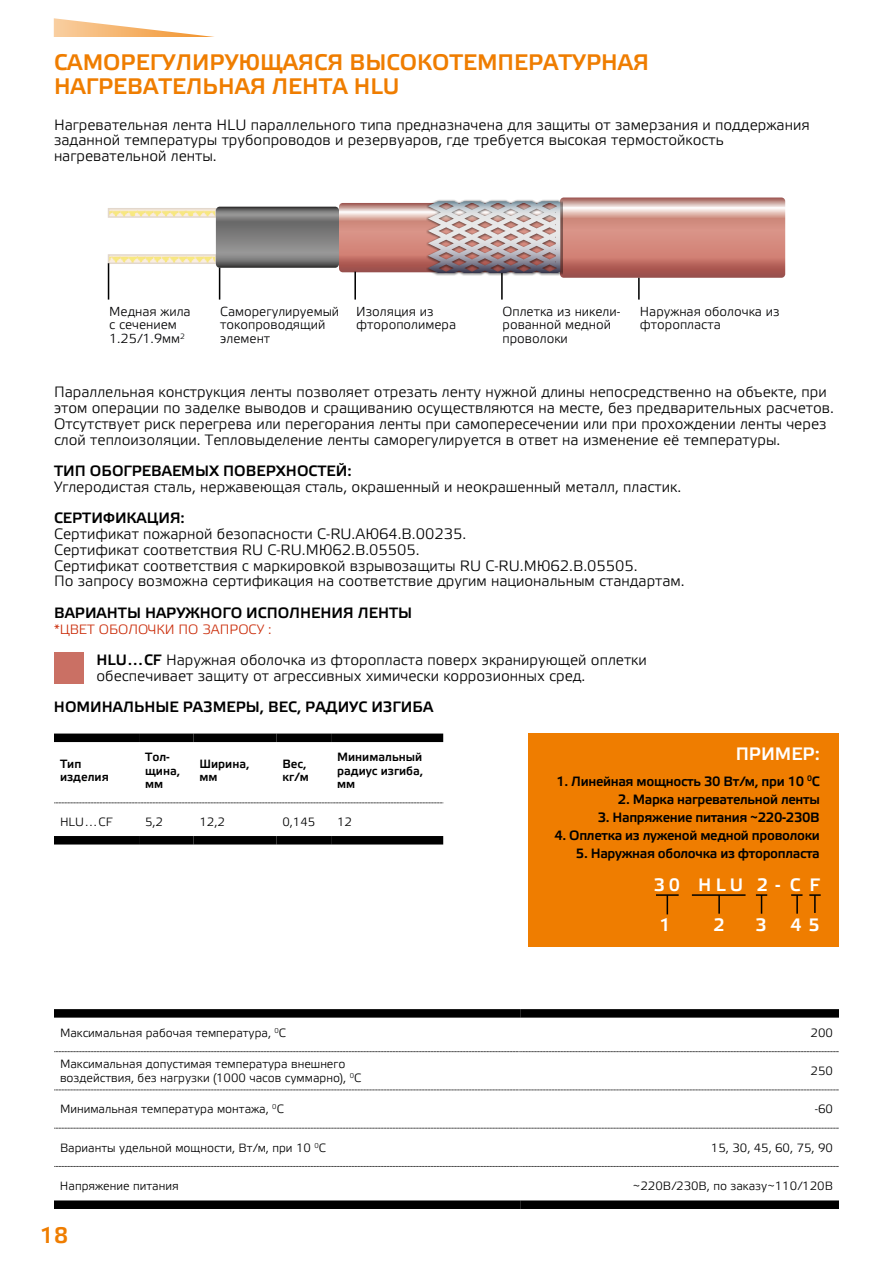
<style>
.page{position:relative;width:893px;height:1263px;background:#fff}
.page>*{position:absolute;margin:0;border:0;box-sizing:border-box;transform-origin:0 0}
.t1{font:22.5px/24px "Elektra Medium Pro";color:#ef7d00}
.t2{font:18px/39.6px "Elektra Medium Pro";color:#fff}
.t3{font:15px/15.8px "Elektra Light Pro";color:#000}
.t4{font:15px "Elektra Medium Pro";color:#000}
.t5{font:13.5px "Elektra Medium Pro";letter-spacing:-.025em;color:#000}
.t6{font:13.5px "Elektra Light Pro";color:#cb2f0d}
.t7{font:13.05px/13.8px "Elektra Light Pro";color:#020203}
.t8{font:12px/13.5px "Elektra Light Pro";color:#000}
.t9{font:12px/13.5px "Elektra Medium Pro";color:#000}
.s1{font-family:"Elektra Medium Pro"}
</style>
<div class="page">
<svg style="left:54px;top:18px;width:160px;height:19px"></svg>
<div style="left:528px;top:733px;width:311px;height:214px;background:#ef7d00"></div>
<img style="left:113px;top:211px;width:8px;height:4px">
<img style="left:121px;top:211px;width:9px;height:4px">
<img style="left:130px;top:211px;width:8px;height:4px">
<img style="left:138px;top:211px;width:8px;height:4px">
<img style="left:146px;top:211px;width:8px;height:4px">
<img style="left:154px;top:211px;width:9px;height:4px">
<img style="left:163px;top:211px;width:51px;height:4px">
<div style="left:108px;top:208px;width:109px;height:10px;border:2px solid #c7b29a"></div>
<img style="left:113px;top:257px;width:8px;height:4px">
<img style="left:121px;top:257px;width:9px;height:4px">
<img style="left:130px;top:257px;width:8px;height:4px">
<img style="left:138px;top:257px;width:8px;height:4px">
<img style="left:146px;top:257px;width:8px;height:4px">
<img style="left:154px;top:257px;width:9px;height:4px">
<img style="left:163px;top:257px;width:51px;height:4px">
<div style="left:108px;top:254px;width:109px;height:10px;border:2px solid #c7b29a"></div>
<hr style="left:108px;top:263px;width:1px;height:37px;background:#000">
<hr style="left:219px;top:268px;width:1px;height:32px;background:#000">
<hr style="left:354px;top:272px;width:2px;height:28px;background:#000">
<hr style="left:638px;top:278px;width:2px;height:22px;background:#000">
<hr style="left:501px;top:273px;width:2px;height:27px;background:#000">
<svg style="left:216px;top:197px;width:569px;height:81px;background:#bd9893"></svg>
<hr style="left:656px;top:894px;width:23px;height:2px;background:#000">
<svg style="left:667px;top:896px;width:1px;height:18px"></svg>
<hr style="left:692px;top:894px;width:53px;height:2px;background:#000">
<svg style="left:718px;top:895px;width:2px;height:19px"></svg>
<svg style="left:756px;top:894px;width:11px;height:20px"></svg>
<svg style="left:791px;top:894px;width:11px;height:20px"></svg>
<svg style="left:809px;top:894px;width:12px;height:19px"></svg>
<div style="left:54px;top:836px;width:85px;height:8px;background:#000"></div>
<div style="left:139px;top:836px;width:54px;height:8px;background:#000"></div>
<div style="left:193px;top:836px;width:83px;height:8px;background:#000"></div>
<div style="left:276px;top:836px;width:55px;height:8px;background:#000"></div>
<div style="left:331px;top:836px;width:112px;height:8px;background:#000"></div>
<div style="left:54px;top:733px;width:85px;height:9px;background:#000"></div>
<div style="left:139px;top:733px;width:54px;height:9px;background:#000"></div>
<div style="left:193px;top:733px;width:83px;height:9px;background:#000"></div>
<div style="left:276px;top:733px;width:55px;height:9px;background:#000"></div>
<div style="left:331px;top:733px;width:112px;height:9px;background:#000"></div>
<svg style="left:54px;top:803px;width:390px;height:1px"></svg>
<div style="left:54px;top:1009px;width:466px;height:8px;background:#000"></div>
<div style="left:520px;top:1009px;width:319px;height:8px;background:#000"></div>
<div style="left:54px;top:1200px;width:466px;height:9px;background:#000"></div>
<div style="left:520px;top:1200px;width:319px;height:9px;background:#000"></div>
<svg style="left:54px;top:1051px;width:785px;height:1px"></svg>
<svg style="left:54px;top:1090px;width:785px;height:1px"></svg>
<svg style="left:54px;top:1128px;width:785px;height:1px"></svg>
<svg style="left:54px;top:1166px;width:785px;height:1px"></svg>
<div style="left:54px;top:653px;width:30px;height:31px;background:#ca7064"></div>
<h1 class="t1" style="left:54px;top:51px;width:596px">САМОРЕГУЛИРУЮЩАЯСЯ ВЫСОКОТЕМПЕРАТУРНАЯ<br>НАГРЕВАТЕЛЬНАЯ ЛЕНТА HLU</h1>
<p class="t3" style="left:54px;top:117px;width:757px">Нагревательная лента HLU параллельного типа предназначена для защиты от замерзания и поддержания заданной температуры трубопроводов и резервуаров, где требуется высокая термостойкость нагревательной ленты.</p>
<p class="t7" style="left:109px;top:305px;width:83px">Медная жила с сечением<br>1.25/1.9мм<sup>2</sup></p>
<p class="t7" style="left:220px;top:305px;width:120px">Саморегулируемый токопроводящий элемент</p>
<p class="t7" style="left:356px;top:305px;width:101px">Изоляция из фторополимера</p>
<p class="t7" style="left:640px;top:305px;width:141px">Наружная оболочка из фторопласта</p>
<p class="t7" style="left:503px;top:305px;width:119px">Оплетка из никели&shy;рованной медной проволоки</p>
<p class="t3" style="left:54px;top:385px;width:781px">Параллельная конструкция ленты позволяет отрезать ленту нужной длины непосредственно на объекте, при этом операции по заделке выводов и сращиванию осуществляются на месте, без предварительных расчетов.<br>Отсутствует риск перегрева или перегорания ленты при самопересечении или при прохождении ленты через слой теплоизоляции. Тепловыделение ленты саморегулируется в ответ на изменение её температуры.</p>
<p class="t4" style="left:54px;top:463px;width:299px">ТИП ОБОГРЕВАЕМЫХ ПОВЕРХНОСТЕЙ:</p>
<p class="t3" style="left:54px;top:479px;width:629px">Углеродистая сталь, нержавеющая сталь, окрашенный и неокрашенный металл, пластик.</p>
<p class="t4" style="left:54px;top:510px;width:132px">СЕРТИФИКАЦИЯ:</p>
<p class="t3" style="left:54px;top:526px;width:632px">Сертификат пожарной безопасности C-RU.АЮ64.В.00235.<br>Сертификат соответствия RU C-RU.МЮ62.В.05505.<br>Сертификат соответствия с маркировкой взрывозащиты RU C-RU.МЮ62.В.05505.<br>По запросу возможна сертификация на соответствие другим национальным стандартам.</p>
<p class="t4" style="left:54px;top:604px;width:360px">ВАРИАНТЫ НАРУЖНОГО ИСПОЛНЕНИЯ ЛЕНТЫ</p>
<p class="t6" style="left:54px;top:622px;width:219px">*ЦВЕТ ОБОЛОЧКИ ПО ЗАПРОСУ :</p>
<p class="t3" style="left:97px;top:653px;width:552px"><span class="s1">HLU…CF</span> Наружная оболочка из фторопласта поверх экранирующей оплетки обеспечивает защиту от агрессивных химически коррозионных сред.</p>
<p class="t4" style="left:54px;top:699px;width:381px">НОМИНАЛЬНЫЕ РАЗМЕРЫ, ВЕС, РАДИУС ИЗГИБА</p>
<p class="t9" style="left:60px;top:757px;width:50px">Тип изделия</p>
<p class="t9" style="left:145px;top:751px;width:37px">Тол&shy;щина, мм</p>
<p class="t9" style="left:199px;top:757px;width:52px">Ширина, мм</p>
<p class="t9" style="left:282px;top:757px;width:28px">Вес, кг/м</p>
<p class="t9" style="left:337px;top:751px;width:88px;text-align:justify">Минимальный радиус изгиба, мм</p>
<p class="t8" style="left:60px;top:815px;width:54px">HLU…CF</p>
<p class="t8" style="left:145px;top:815px;width:19px">5,2</p>
<p class="t8" style="left:199px;top:815px;width:27px">12,2</p>
<p class="t8" style="left:282px;top:815px;width:34px">0,145</p>
<p class="t8" style="left:337px;top:815px;width:16px">12</p>
<p class="t2" style="left:736px;top:735px;width:86px">ПРИМЕР:</p>
<p class="t5" style="left:556px;top:774px;width:265px">1. Линейная мощность 30 Вт/м, при 10 <sup>0</sup>C</p>
<p class="t5" style="left:618px;top:792px;width:203px">2. Марка нагревательной ленты</p>
<p class="t5" style="left:598px;top:810px;width:224px">3. Напряжение питания ~220-230В</p>
<p class="t5" style="left:554px;top:828px;width:267px">4. Оплетка из луженой медной проволоки</p>
<p class="t5" style="left:576px;top:846px;width:245px">5. Наружная оболочка из фторопласта</p>
<p class="t2" style="left:659px;top:865px;width:162px;text-indent:-6px">30 HLU 2-CF<br>1</p>
<p class="t2" style="left:713px;top:905px;width:13px">2</p>
<p class="t2" style="left:755px;top:905px;width:13px">3</p>
<p class="t2" style="left:790px;top:905px;width:31px">4 5</p>
<p class="t8" style="left:60px;top:1026px;width:228px">Максимальная рабочая температура, <sup>0</sup>C</p>
<p class="t8" style="left:811px;top:1026px;width:24px">200</p>
<p class="t8" style="left:60px;top:1058px;width:303px">Максимальная допустимая температура внешнего воздействия, без нагрузки (1000 часов суммарно), <sup>0</sup>C</p>
<p class="t8" style="left:811px;top:1065px;width:24px">250</p>
<p class="t8" style="left:60px;top:1103px;width:225px">Минимальная температура монтажа, <sup>0</sup>C</p>
<p class="t8" style="left:815px;top:1103px;width:20px">-60</p>
<p class="t8" style="left:60px;top:1141px;width:267px">Варианты удельной мощности, Вт/м, при 10 <sup>0</sup>C</p>
<p class="t8" style="left:711px;top:1141px;width:124px">15, 30, 45, 60, 75, 90</p>
<p class="t8" style="left:60px;top:1179px;width:120px">Напряжение питания</p>
<p class="t8" style="left:633px;top:1179px;width:202px">~220В/230В, по заказу~110/120В</p>
<h1 class="t1" style="left:40px;top:1223px;width:30px">18</h1>
</div>
